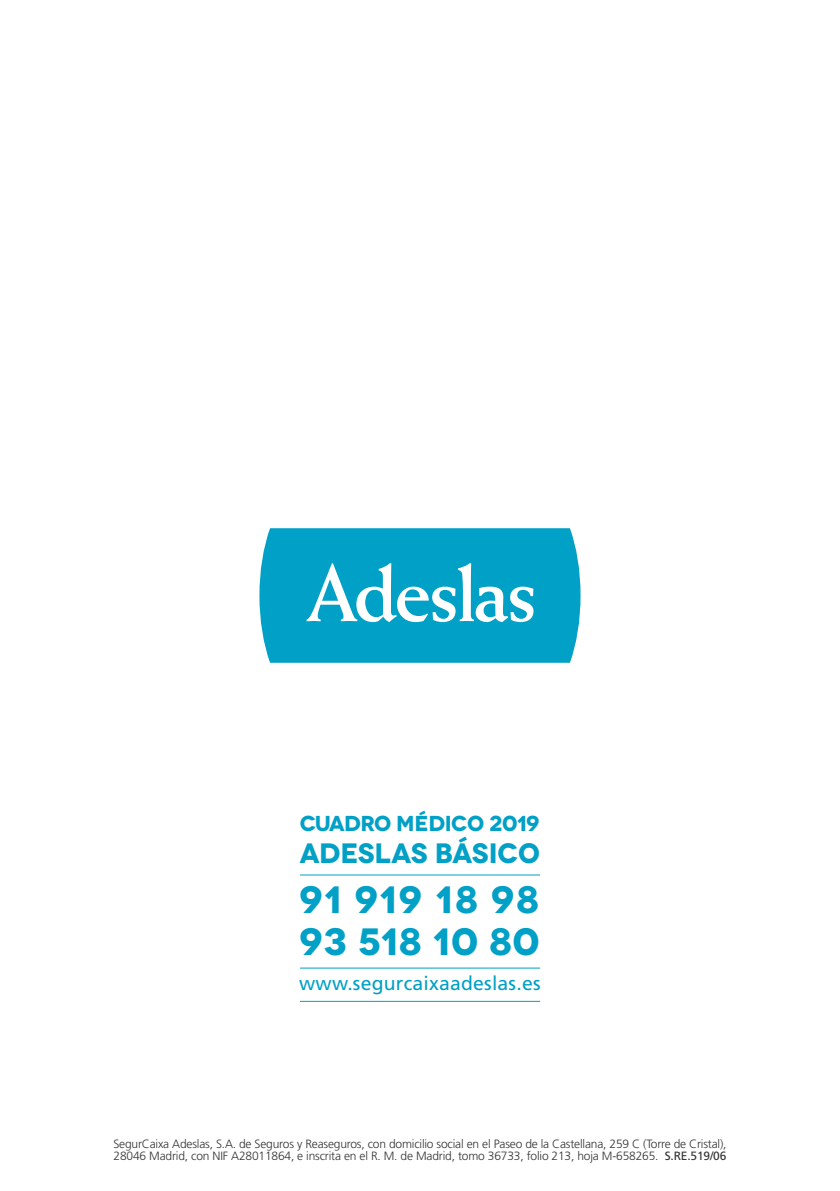
<style>
.page{position:relative;width:840px;height:1191px;background:#fff}
.page>*{position:absolute;margin:0;border:0;box-sizing:border-box;transform-origin:0 0}
.t1{font:700 38px/41.8px "Novecentowide";letter-spacing:.02em;color:#01a0c6}
.t2{font:700 28px "Novecentowide";letter-spacing:-.005em;color:#01a0c6}
.t3{font:700 21.6px "Novecentowide";letter-spacing:-.025em;color:#01a0c6}
.t4{font:19.4px "Frutiger LT Std";letter-spacing:.01em;color:#01a0c6}
.t5{font:300 12px/12px "Frutiger LT Std";letter-spacing:-.015em;color:#333}
.s1{font-weight:400}
</style>
<div class="page">
<hr style="left:300px;top:1000px;width:240px;height:1px;background:#01a0c6">
<hr style="left:300px;top:967px;width:240px;height:1px;background:#01a0c6">
<hr style="left:300px;top:874px;width:240px;height:1px;background:#01a0c6">
<div style="left:259px;top:528px;width:321px;height:135px;background:#01a0c6"></div>
<svg style="left:306px;top:563px;width:227px;height:59px"></svg>
<h3 class="t3" style="left:300px;top:810px;width:241px">CUADRO MÉDICO 2019</h3>
<h2 class="t2" style="left:300px;top:835px;width:241px">ADESLAS BÁSICO</h2>
<h1 class="t1" style="left:299px;top:879px;width:241px">91 919 18 98<br>93 518 10 80</h1>
<h3 class="t4" style="left:299px;top:972px;width:243px">www.segurcaixaadeslas.es</h3>
<p class="t5" style="left:113px;top:1138px;width:614px">SegurCaixa Adeslas, S.A. de Seguros y Reaseguros, con domicilio social en el Paseo de la Castellana, 259 C (Torre de Cristal),<br>28046 Madrid, con NIF A28011864, e inscrita en el R. M. de Madrid, tomo 36733, folio 213, hoja M-658265. <span class="s1">S.RE.519/06</span></p>
</div>
